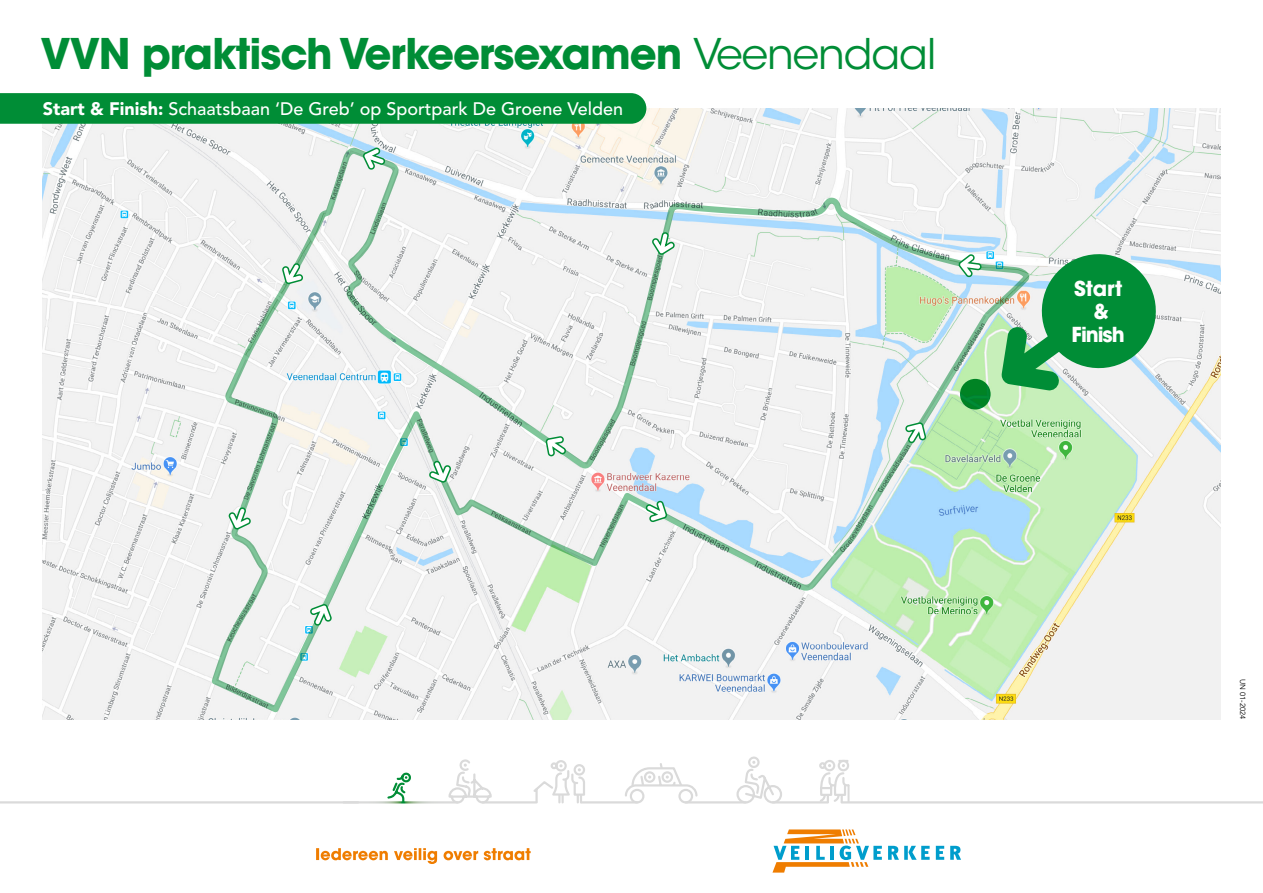
<style>
.page{position:relative;width:1263px;height:893px;background:#fff}
.page>*{position:absolute;margin:0;border:0;box-sizing:border-box;transform-origin:0 0}
.t1{font:700 42px "ITC Avant Garde Std";letter-spacing:-.025em;color:#008d36}
.t2{font:700 20.55px/22.8px "ITC Avant Garde Std";letter-spacing:-.05em;color:#fff;text-align:center}
.t3{font:500 18px "Avenir LT Std";color:#fff}
.t4{font:7.5px "Avenir LT Std";color:#000}
.s1{font-weight:400}
.s2{font-weight:900}
</style>
<div class="page">
<img style="left:43px;top:108px;width:1177px;height:612px">
<svg style="left:209px;top:142px;width:827px;height:572px"></svg>
<svg style="left:957px;top:244px;width:25px;height:46px"></svg>
<svg style="left:545px;top:423px;width:21px;height:34px"></svg>
<svg style="left:362px;top:143px;width:24px;height:28px"></svg>
<svg style="left:429px;top:460px;width:23px;height:24px"></svg>
<svg style="left:645px;top:500px;width:23px;height:22px"></svg>
<svg style="left:905px;top:417px;width:21px;height:28px"></svg>
<svg style="left:772px;top:829px;width:110px;height:44px"></svg>
<svg style="left:888px;top:846px;width:42px;height:14px"></svg>
<svg style="left:936px;top:846px;width:8px;height:14px"></svg>
<svg style="left:950px;top:846px;width:11px;height:14px"></svg>
<svg style="left:316px;top:848px;width:215px;height:16px"></svg>
<hr style="left:842px;top:801px;width:421px;height:2px;background:#dadada">
<hr style="left:0;top:801px;width:358px;height:2px;background:#dadada">
<svg style="left:386px;top:772px;width:26px;height:32px"></svg>
<svg style="left:447px;top:756px;width:403px;height:48px"></svg>
<svg style="left:228px;top:506px;width:24px;height:25px"></svg>
<svg style="left:651px;top:231px;width:25px;height:25px"></svg>
<svg style="left:282px;top:262px;width:22px;height:26px"></svg>
<svg style="left:309px;top:603px;width:23px;height:24px"></svg>
<div style="left:0;top:93px;width:646px;height:31px;background:#008d36"></div>
<div style="left:960px;top:379px;width:30px;height:30px;background:linear-gradient(to right,#028528,#00842a);border-radius:50%"></div>
<svg style="left:1002px;top:247px;width:161px;height:144px"></svg>
<h1 class="t1" style="left:40px;top:27px;width:897px">VVN praktisch Verkeersexamen <span class="s1">Veenendaal</span></h1>
<p class="t3" style="left:43px;top:98px;width:582px"><span class="s2">Start &amp; Finish:</span> Schaatsbaan ‘De Greb’ op Sportpark De Groene Velden</p>
<p class="t2" style="left:1072px;top:277px;width:55px">Start &amp;<br>Finish</p>
<p class="t4" style="left:1247px;top:679px;width:42px;rotate:90deg">UN 01-2024</p>
</div>
